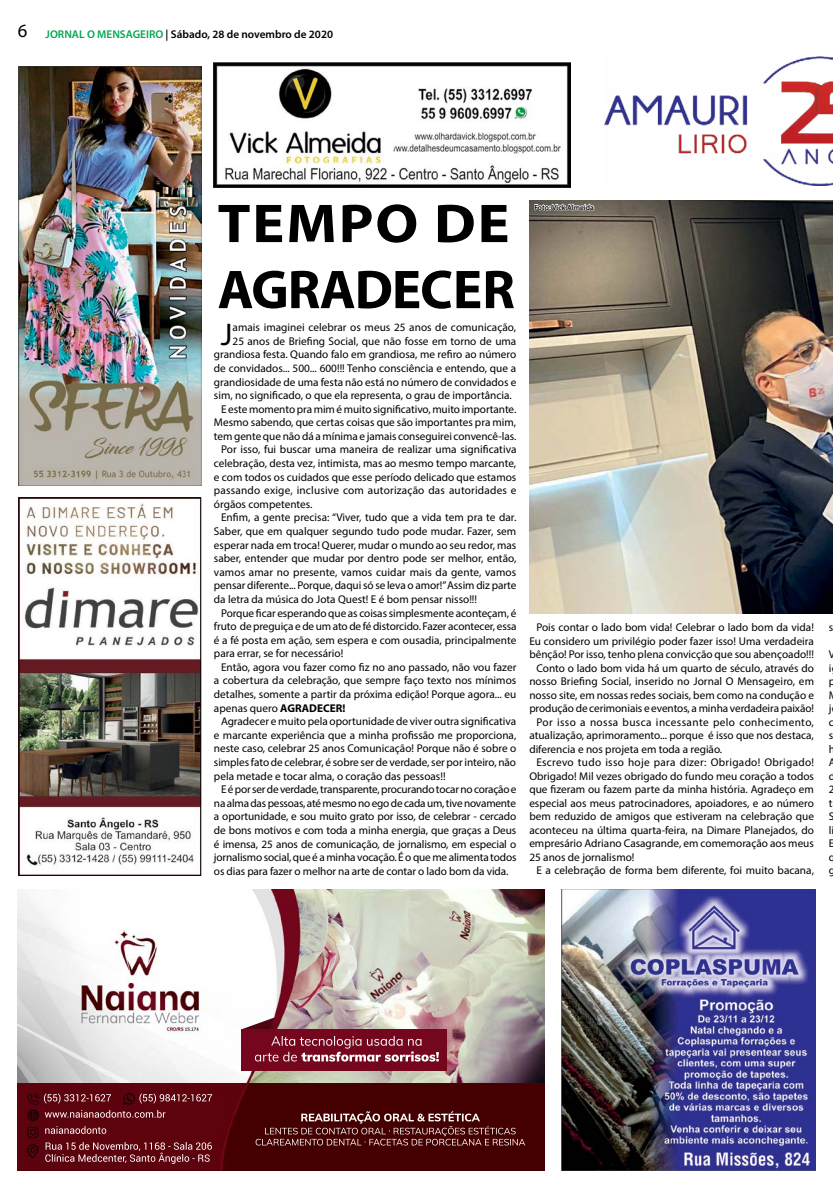
<style>
.page{position:relative;width:833px;height:1188px;background:#fff}
.page>*{position:absolute;margin:0;border:0;box-sizing:border-box;transform-origin:0 0}
.t1{font:700 55px/66px "Myriad Hebrew";color:#000;scale:1.09 1}
.t2{font:31.38px "Myriad Pro";color:#000}
.t3{font:11.25px/13.5px "Myriad Pro";color:#000}
.t4{font:11.25px "Myriad Pro";letter-spacing:-.02em;color:#000}
.t5{font:11.25px "Myriad Pro";letter-spacing:.025em;color:#000}
.t6{font:11.25px "Myriad Pro";letter-spacing:.035em;color:#000}
.t7{font:600 11.25px "Myriad Pro";color:#000}
.t8{font:600 7.5px "Myriad Pro";color:#000}
.s1{font-weight:400;font-size:18.75px}
.s2{color:#00a651}
.s3{font-weight:700}
</style>
<div class="page">
<img style="left:21px;top:499px;width:178px;height:367px">
<div style="left:19px;top:497px;width:182px;height:378px;border:1px solid #000"></div>
<img style="left:214px;top:62px;width:356px;height:125px">
<img style="left:18px;top:889px;width:526px;height:193px">
<img style="left:241px;top:1016px;width:44px;height:13px">
<img style="left:18px;top:1082px;width:526px;height:87px">
<img style="left:241px;top:1029px;width:205px;height:40px">
<img style="left:605px;top:57px;width:228px;height:128px">
<img style="left:19px;top:66px;width:182px;height:419px">
<img style="left:561px;top:889px;width:254px;height:281px">
<img style="left:529px;top:201px;width:304px;height:412px">
<svg style="left:533px;top:200px;width:62px;height:20px"></svg>
<p class="t7" style="left:18px;top:27px;width:317px"><span class="s1">6</span> <span class="s2">JORNAL O MENSAGEIRO</span> | Sábado, 28 de novembro de 2020</p>
<h1 class="t1" style="left:218px;top:194px;width:274px">TEMPO DE<br>AGRADECER</h1>
<p class="t8" style="left:534px;top:202px;width:61px">Foto: Vick Almeida</p>
<h2 class="t2" style="left:221px;top:315px;width:13px">J</h2>
<p class="t3" style="left:232px;top:320px;width:285px">amais imaginei celebrar os meus 25 anos de comunicação,</p>
<p class="t3" style="left:232px;top:334px;width:285px">25 anos de Briefing Social, que não fosse em torno de uma</p>
<p class="t3" style="left:214px;top:347px;width:304px">grandiosa festa. Quando falo em grandiosa, me refiro ao número</p>
<p class="t3" style="left:214px;top:361px;width:304px">de convidados... 500... 600!!! Tenho consciência e entendo, que a</p>
<p class="t3" style="left:214px;top:374px;width:304px">grandiosidade de uma festa não está no número de convidados e</p>
<p class="t3" style="left:214px;top:388px;width:299px">sim, no significado, o que ela representa, o grau de importância.</p>
<p class="t3" style="left:221px;top:402px;width:297px">E este momento pra mim é muito significativo, muito importante.</p>
<p class="t3" style="left:214px;top:415px;width:304px">Mesmo sabendo, que certas coisas que são importantes pra mim,</p>
<p class="t3" style="left:214px;top:429px;width:304px">tem gente que não dá a mínima e jamais conseguirei convencê-las.</p>
<p class="t3" style="left:221px;top:442px;width:297px">Por isso, fui buscar uma maneira de realizar uma significativa</p>
<p class="t3" style="left:214px;top:456px;width:304px">celebração, desta vez, intimista, mas ao mesmo tempo marcante,</p>
<p class="t3" style="left:214px;top:470px;width:304px">e com todos os cuidados que esse período delicado que estamos</p>
<p class="t3" style="left:214px;top:483px;width:304px">passando exige, inclusive com autorização das autoridades e</p>
<p class="t3" style="left:214px;top:497px;width:100px">órgãos competentes.</p>
<p class="t3" style="left:221px;top:510px;width:297px">Enfim, a gente precisa: “Viver, tudo que a vida tem pra te dar.</p>
<p class="t3" style="left:214px;top:524px;width:304px">Saber, que em qualquer segundo tudo pode mudar. Fazer, sem</p>
<p class="t3" style="left:214px;top:537px;width:304px">esperar nada em troca! Querer, mudar o mundo ao seu redor, mas</p>
<p class="t3" style="left:214px;top:551px;width:304px">saber, entender que mudar por dentro pode ser melhor, então,</p>
<p class="t3" style="left:214px;top:565px;width:304px">vamos amar no presente, vamos cuidar mais da gente, vamos</p>
<p class="t3" style="left:214px;top:578px;width:304px">pensar diferente... Porque, daqui só se leva o amor!” Assim diz parte</p>
<p class="t3" style="left:214px;top:592px;width:265px">da letra da música do Jota Quest! E é bom pensar nisso!!!</p>
<p class="t3" style="left:221px;top:605px;width:297px">Porque ficar esperando que as coisas simplesmente aconteçam, é</p>
<p class="t3" style="left:214px;top:619px;width:304px">fruto de preguiça e de um ato de fé distorcido. Fazer acontecer, essa</p>
<p class="t3" style="left:214px;top:632px;width:304px">é a fé posta em ação, sem espera e com ousadia, principalmente</p>
<p class="t3" style="left:214px;top:646px;width:131px">para errar, se for necessário!</p>
<p class="t3" style="left:221px;top:660px;width:297px">Então, agora vou fazer como fiz no ano passado, não vou fazer</p>
<p class="t3" style="left:214px;top:673px;width:304px">a cobertura da celebração, que sempre faço texto nos mínimos</p>
<p class="t3" style="left:214px;top:687px;width:304px">detalhes, somente a partir da próxima edição! Porque agora... eu</p>
<p class="t3" style="left:214px;top:700px;width:133px">apenas quero <span class="s3">AGRADECER!</span></p>
<p class="t3" style="left:221px;top:714px;width:296px">Agradecer e muito pela oportunidade de viver outra significativa</p>
<p class="t3" style="left:214px;top:728px;width:304px">e marcante experiência que a minha profissão me proporciona,</p>
<p class="t3" style="left:214px;top:741px;width:304px">neste caso, celebrar 25 anos Comunicação! Porque não é sobre o</p>
<p class="t3" style="left:214px;top:755px;width:303px">simples fato de celebrar, é sobre ser de verdade, ser por inteiro, não</p>
<p class="t3" style="left:214px;top:768px;width:233px">pela metade e tocar alma, o coração das pessoas!!</p>
<p class="t4" style="left:221px;top:782px;width:297px">E é por ser de verdade, transparente, procurando tocar no coração e</p>
<p class="t4" style="left:214px;top:795px;width:303px">na alma das pessoas, até mesmo no ego de cada um, tive novamente</p>
<p class="t3" style="left:214px;top:809px;width:304px">a oportunidade, e sou muito grato por isso, de celebrar - cercado</p>
<p class="t3" style="left:214px;top:823px;width:304px">de bons motivos e com toda a minha energia, que graças a Deus</p>
<p class="t3" style="left:214px;top:836px;width:304px">é imensa, 25 anos de comunicação, de jornalismo, em especial o</p>
<p class="t3" style="left:214px;top:850px;width:304px">jornalismo social, que é a minha vocação. É o que me alimenta todos</p>
<p class="t3" style="left:214px;top:863px;width:296px">os dias para fazer o melhor na arte de contar o lado bom da vida.</p>
<p class="t3" style="left:536px;top:620px;width:279px">Pois contar o lado bom vida! Celebrar o lado bom da vida!</p>
<p class="t3" style="left:529px;top:634px;width:286px">Eu considero um privilégio poder fazer isso! Uma verdadeira</p>
<p class="t3" style="left:529px;top:647px;width:286px">bênção! Por isso, tenho plena convicção que sou abençoado!!!</p>
<p class="t3" style="left:536px;top:661px;width:279px">Conto o lado bom vida há um quarto de século, através do</p>
<p class="t3" style="left:529px;top:674px;width:286px">nosso Briefing Social, inserido no Jornal O Mensageiro, em</p>
<p class="t3" style="left:529px;top:688px;width:286px">nosso site, em nossas redes sociais, bem como na condução e</p>
<p class="t3" style="left:529px;top:701px;width:286px">produção de cerimoniais e eventos, a minha verdadeira paixão!</p>
<p class="t6" style="left:536px;top:714px;width:279px">Por isso a nossa busca incessante pelo conhecimento,</p>
<p class="t3" style="left:529px;top:728px;width:286px">atualização, aprimoramento... porque é isso que nos destaca,</p>
<p class="t3" style="left:529px;top:742px;width:194px">diferencia e nos projeta em toda a região.</p>
<p class="t5" style="left:536px;top:755px;width:279px">Escrevo tudo isso hoje para dizer: Obrigado! Obrigado!</p>
<p class="t3" style="left:529px;top:769px;width:286px">Obrigado! Mil vezes obrigado do fundo meu coração a todos</p>
<p class="t3" style="left:529px;top:782px;width:286px">que fizeram ou fazem parte da minha história. Agradeço em</p>
<p class="t3" style="left:529px;top:796px;width:286px">especial aos meus patrocinadores, apoiadores, e ao número</p>
<p class="t3" style="left:529px;top:809px;width:286px">bem reduzido de amigos que estiveram na celebração que</p>
<p class="t3" style="left:529px;top:823px;width:286px">aconteceu na última quarta-feira, na Dimare Planejados, do</p>
<p class="t3" style="left:529px;top:836px;width:286px">empresário Adriano Casagrande, em comemoração aos meus</p>
<p class="t3" style="left:529px;top:850px;width:107px">25 anos de jornalismo!</p>
<p class="t3" style="left:536px;top:863px;width:279px">E a celebração de forma bem diferente, foi muito bacana,</p>
<p class="t3" style="left:829px;top:620px;width:6px">s</p>
<p class="t3" style="left:829px;top:647px;width:8px">V i p</p>
<p class="t3" style="left:829px;top:701px;width:8px">j c s h<br>A d<br>2 t<br>S li<br>E q g</p>
</div>
